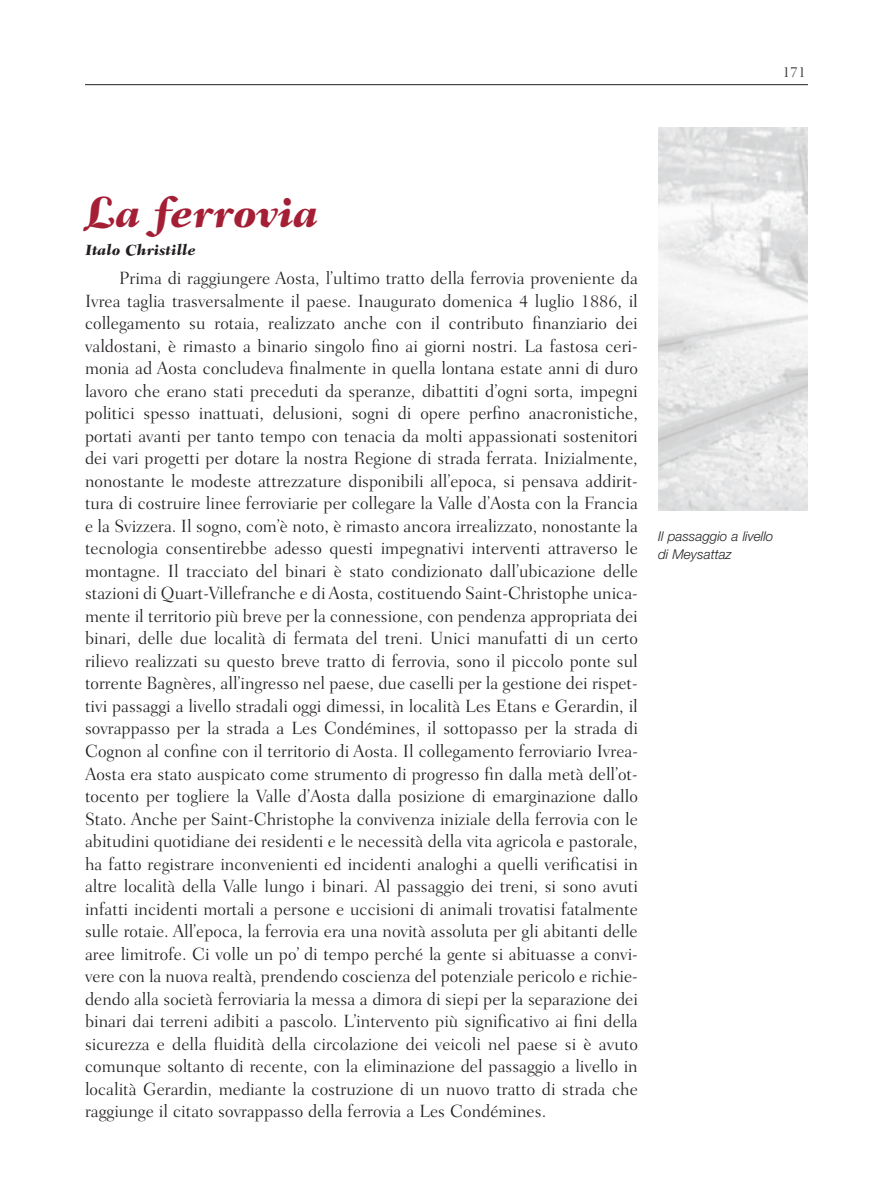
<style>
.page{position:relative;width:893px;height:1191px;background:#fff}
.page>*{position:absolute;margin:0;border:0;box-sizing:border-box;transform-origin:0 0}
.Titolo{font:42px "Fairfield LH Sw Heavy Italic Os F";color:#a41f35}
.t1{font:300 18px/22.5px "Fairfield LH";color:#231f20;text-align:justify}
.Titolo-2{font:15px "Fairfield LH Sw Heavy Italic Os F";color:#231f20}
.t2{font:300 15px "Fairfield LH";color:#231f20}
.Normale{font:italic 300 13.5px/18px "Helvetica Neue";color:#231f20}
</style>
<div class="page">
<hr style="left:85px;top:84px;width:723px;height:1px;background:#231f20">
<img style="left:658px;top:128px;width:150px;height:382px">
<p class="t2" style="left:782px;top:64px;width:25px">171</p>
<p class="Titolo" style="left:85px;top:187px;width:235px">La ferrovia</p>
<p class="Titolo-2" style="left:85px;top:240px;width:112px">Italo Christille</p>
<p class="t1" style="left:85px;top:267px;width:554px;text-indent:34px">Prima di raggiungere Aosta, l’ultimo tratto della ferrovia proveniente da Ivrea taglia trasversalmente il paese. Inaugurato domenica 4 luglio 1886, il collegamento su rotaia, realizzato anche con il contributo finanziario dei valdostani, è rimasto a binario singolo fino ai giorni nostri. La fastosa ceri&shy;monia ad Aosta concludeva finalmente in quella lontana estate anni di duro lavoro che erano stati preceduti da speranze, dibattiti d’ogni sorta, impegni politici spesso inattuati, delusioni, sogni di opere perfino anacronistiche, portati avanti per tanto tempo con tenacia da molti appassionati sostenitori dei vari progetti per dotare la nostra Regione di strada ferrata. Inizialmente, nonostante le modeste attrezzature disponibili all’epoca, si pensava addirit&shy;tura di costruire linee ferroviarie per collegare la Valle d’Aosta con la Francia e la Svizzera. Il sogno, com’è noto, è rimasto ancora irrealizzato, nonostante la tecnologia consentirebbe adesso questi impegnativi interventi attraverso le montagne. Il tracciato del binari è stato condizionato dall’ubicazione delle stazioni di Quart-Villefranche e di Aosta, costituendo Saint-Christophe unica&shy;mente il territorio più breve per la connessione, con pendenza appropriata dei binari, delle due località di fermata del treni. Unici manufatti di un certo rilievo realizzati su questo breve tratto di ferrovia, sono il piccolo ponte sul torrente Bagnères, all’ingresso nel paese, due caselli per la gestione dei rispet&shy;tivi passaggi a livello stradali oggi dimessi, in località Les Etans e Gerardin, il sovrappasso per la strada a Les Condémines, il sottopasso per la strada di Cognon al confine con il territorio di Aosta. Il collegamento ferroviario Ivrea-Aosta era stato auspicato come strumento di progresso fin dalla metà dell’ot&shy;tocento per togliere la Valle d’Aosta dalla posizione di emarginazione dallo Stato. Anche per Saint-Christophe la convivenza iniziale della ferrovia con le abitudini quotidiane dei residenti e le necessità della vita agricola e pastorale, ha fatto registrare inconvenienti ed incidenti analoghi a quelli verificatisi in altre località della Valle lungo i binari. Al passaggio dei treni, si sono avuti infatti incidenti mortali a persone e uccisioni di animali trovatisi fatalmente sulle rotaie. All’epoca, la ferrovia era una novità assoluta per gli abitanti delle aree limitrofe. Ci volle un po’ di tempo perché la gente si abituasse a convi&shy;vere con la nuova realtà, prendendo coscienza del potenziale pericolo e richie&shy;dendo alla società ferroviaria la messa a dimora di siepi per la separazione dei binari dai terreni adibiti a pascolo. L’intervento più significativo ai fini della sicurezza e della fluidità della circolazione dei veicoli nel paese si è avuto comunque soltanto di recente, con la eliminazione del passaggio a livello in località Gerardin, mediante la costruzione di un nuovo tratto di strada che raggiunge il citato sovrappasso della ferrovia a Les Condémines.</p>
<p class="Normale" style="left:658px;top:527px;width:117px">Il passaggio a livello di Meysattaz</p>
</div>
